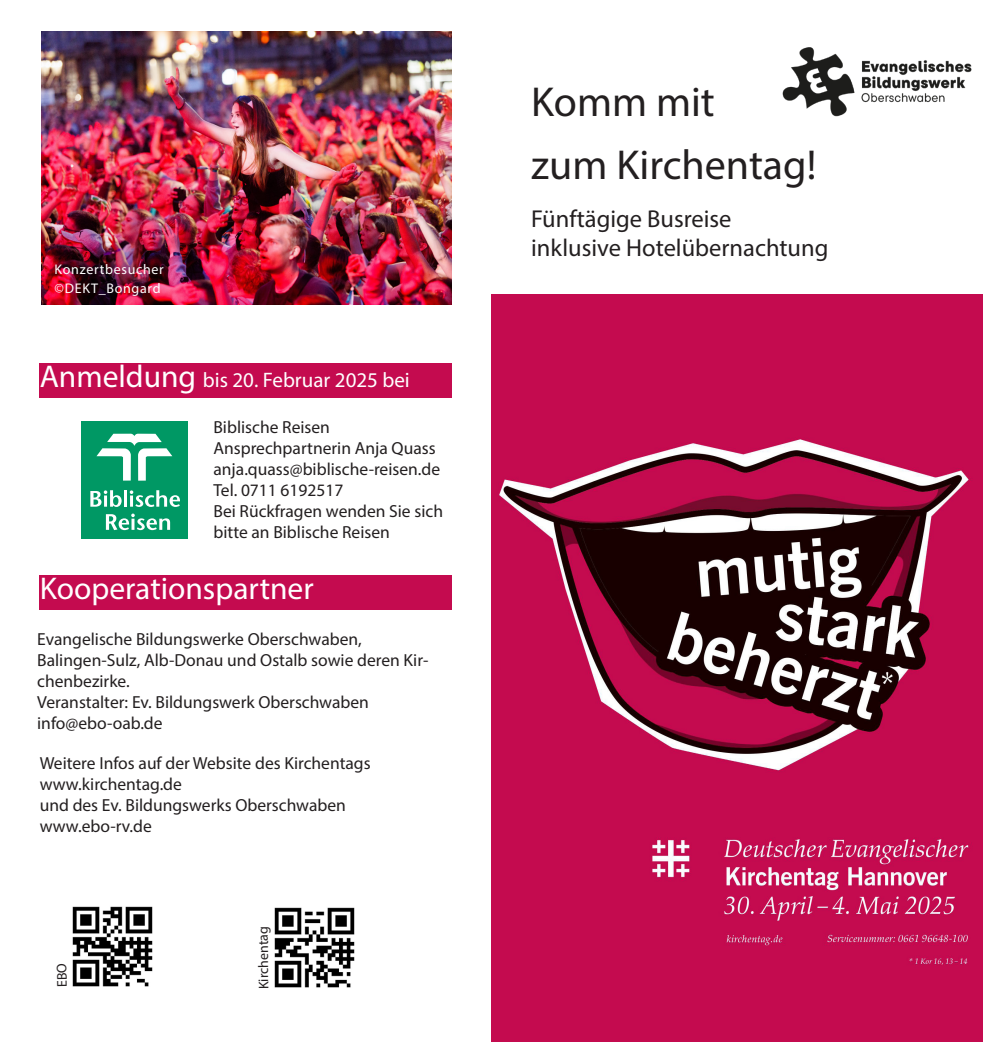
<style>
.page{position:relative;width:983px;height:1042px;background:#fff}
.page>*{position:absolute;margin:0;border:0;box-sizing:border-box;transform-origin:0 0}
.t1{font:42px "Myriad Pro";color:#231f20}
.Fliesstext{font:31.5px "Myriad Pro";color:#fff}
.t2{font:24.5px "Myriad Pro";color:#231f20}
.Fliesstext-2{font:21px "Myriad Pro";color:#fff}
.Fliesstext-3{font:17.5px/21px "Myriad Pro";color:#231f20}
.Aufzähllungspunkte{font:17.5px/21px "Myriad Pro";color:#231f20}
.h1_p_ul_kl{font:14px/19.2px "Myriad Pro";letter-spacing:.05em;color:#fff}
.t3{font:14px "Myriad Pro";letter-spacing:-.01em;color:#231f20}
.s1{font-size:31.5px}
</style>
<div class="page">
<div style="left:40px;top:363px;width:411px;height:34px;background:#c40b4f"></div>
<div style="left:81px;top:421px;width:106px;height:118px;background:#009864"></div>
<svg style="left:96px;top:434px;width:76px;height:47px"></svg>
<svg style="left:90px;top:490px;width:32px;height:17px"></svg>
<hr style="left:124px;top:490px;width:3px;height:17px;background:#fff">
<svg style="left:130px;top:490px;width:50px;height:17px"></svg>
<svg style="left:106px;top:513px;width:64px;height:17px"></svg>
<div style="left:40px;top:575px;width:411px;height:34px;background:#c40b4f"></div>
<img style="left:42px;top:32px;width:409px;height:272px">
<img style="left:782px;top:47px;width:190px;height:70px">
<img style="left:491px;top:294px;width:491px;height:748px">
<img style="left:72px;top:906px;width:81px;height:81px">
<img style="left:274px;top:907px;width:81px;height:81px">
<p class="h1_p_ul_kl" style="left:55px;top:259px;width:111px">Konzertbesucher ©DEKT_Bongard</p>
<p class="Fliesstext-2" style="left:40px;top:367px;width:371px"><span class="s1">Anmeldung</span> bis 20. Februar 2025 bei</p>
<p class="Fliesstext-3" style="left:213px;top:416px;width:118px">Biblische Reisen</p>
<p class="Fliesstext-3" style="left:213px;top:437px;width:224px">Ansprechpartnerin Anja Quass</p>
<p class="Fliesstext-3" style="left:213px;top:458px;width:228px">anja.quass@biblische-reisen.de</p>
<p class="Fliesstext-3" style="left:213px;top:479px;width:131px">Tel. 0711 6192517</p>
<p class="Fliesstext-3" style="left:213px;top:500px;width:231px">Bei Rückfragen wenden Sie sich bitte an Biblische Reisen</p>
<p class="Fliesstext" style="left:40px;top:568px;width:275px">Kooperationspartner</p>
<p class="Aufzähllungspunkte" style="left:37px;top:628px;width:326px">Evangelische Bildungswerke Oberschwaben,</p>
<p class="Aufzähllungspunkte" style="left:37px;top:649px;width:392px">Balingen-Sulz, Alb-Donau und Ostalb sowie deren Kir&shy;chenbezirke.</p>
<p class="Aufzähllungspunkte" style="left:37px;top:691px;width:333px">Veranstalter: Ev. Bildungswerk Oberschwaben</p>
<p class="Aufzähllungspunkte" style="left:37px;top:712px;width:127px">info@ebo-oab.de</p>
<p class="Fliesstext-3" style="left:40px;top:752px;width:332px">Weitere Infos auf der Website des Kirchentags</p>
<p class="Fliesstext-3" style="left:40px;top:773px;width:144px">www.kirchentag.de</p>
<p class="Fliesstext-3" style="left:40px;top:794px;width:307px">und des Ev. Bildungswerks Oberschwaben</p>
<p class="Fliesstext-3" style="left:40px;top:815px;width:114px">www.ebo-rv.de</p>
<p class="t3" style="left:255px;top:989px;width:65px;rotate:-90deg">Kirchentag</p>
<p class="t1" style="left:531px;top:76px;width:185px">Komm mit</p>
<p class="t1" style="left:531px;top:139px;width:286px">zum Kirchentag!</p>
<p class="t2" style="left:531px;top:203px;width:202px">Fünftägige Busreise</p>
<p class="t2" style="left:531px;top:233px;width:299px">inklusive Hotelübernachtung</p>
</div>
